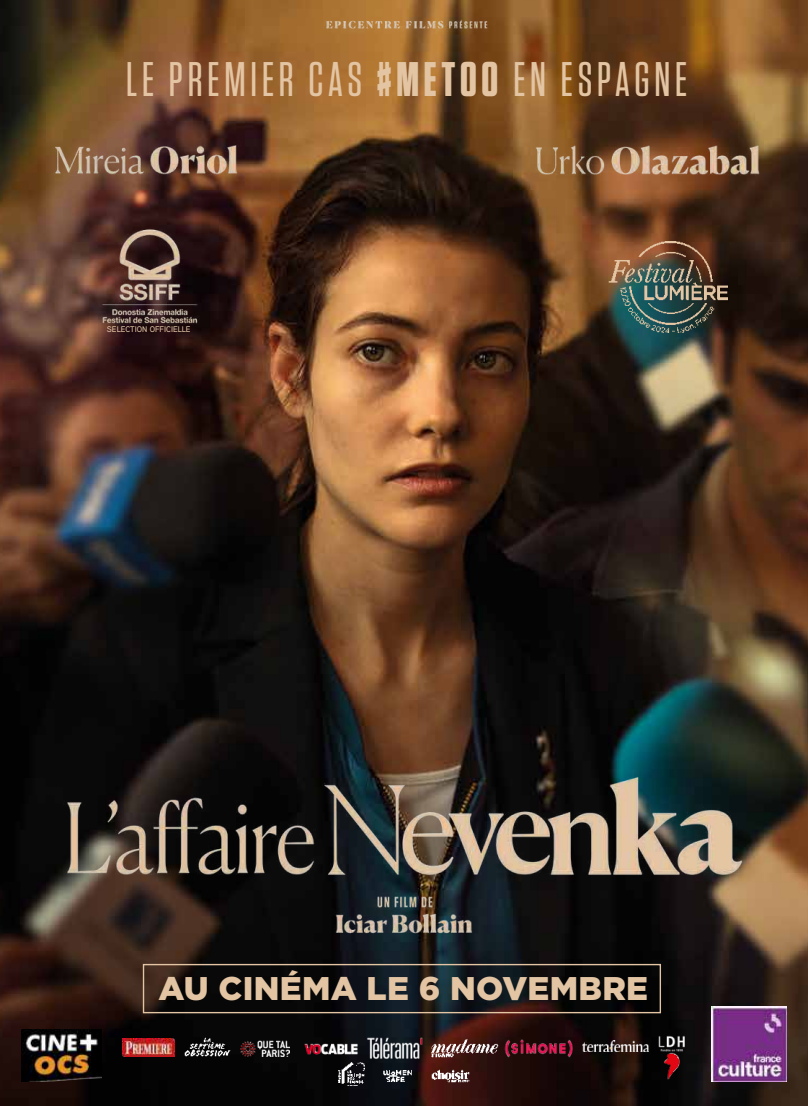
<style>
.page{position:relative;width:808px;height:1106px;background:#fff}
.page>*{position:absolute;margin:0;border:0;box-sizing:border-box;transform-origin:0 0}
.t1{font:500 48.45px "Tungsten Narrow";letter-spacing:.1em;color:#e3c5a4}
.t2{font:900 32.85px "Gotham";letter-spacing:.01em;color:#e3c5a4}
.t3{font:500 8.1px "Aaux Pro";color:#e3c5a4}
.s1{font-weight:700}
</style>
<div class="page">
<img style="left:0;top:0;width:808px;height:1106px">
<img style="left:7px;top:715px;width:793px;height:233px">
<div style="left:143px;top:963px;width:518px;height:50px;border:1px solid #e3c5a4"></div>
<img style="left:85px;top:224px;width:125px;height:100px">
<img style="left:609px;top:242px;width:119px;height:91px">
<img style="left:18px;top:131px;width:777px;height:82px">
<img style="left:18px;top:0;width:777px;height:41px">
<img style="left:382px;top:1067px;width:34px;height:17px">
<img style="left:338px;top:1062px;width:27px;height:23px">
<img style="left:432px;top:1069px;width:37px;height:13px">
<img style="left:21px;top:1029px;width:80px;height:52px">
<img style="left:712px;top:1007px;width:75px;height:74px">
<img style="left:184px;top:1037px;width:46px;height:19px">
<img style="left:123px;top:1038px;width:51px;height:18px">
<img style="left:241px;top:1037px;width:49px;height:19px">
<img style="left:304px;top:1040px;width:55px;height:16px">
<img style="left:429px;top:1038px;width:69px;height:19px">
<img style="left:505px;top:1038px;width:68px;height:19px">
<img style="left:582px;top:1040px;width:66px;height:12px">
<img style="left:364px;top:1034px;width:62px;height:27px">
<img style="left:659px;top:1035px;width:26px;height:44px">
<p class="t1" style="left:126px;top:55px;width:563px">LE PREMIER CAS <span class="s1">#METOO</span> EN ESPAGNE</p>
<p class="t3" style="left:107px;top:324px;width:85px">SELECTION OFFICIELLE</p>
<p class="t2" style="left:158px;top:966px;width:491px">AU CINÉMA LE 6 NOVEMBRE</p>
</div>
